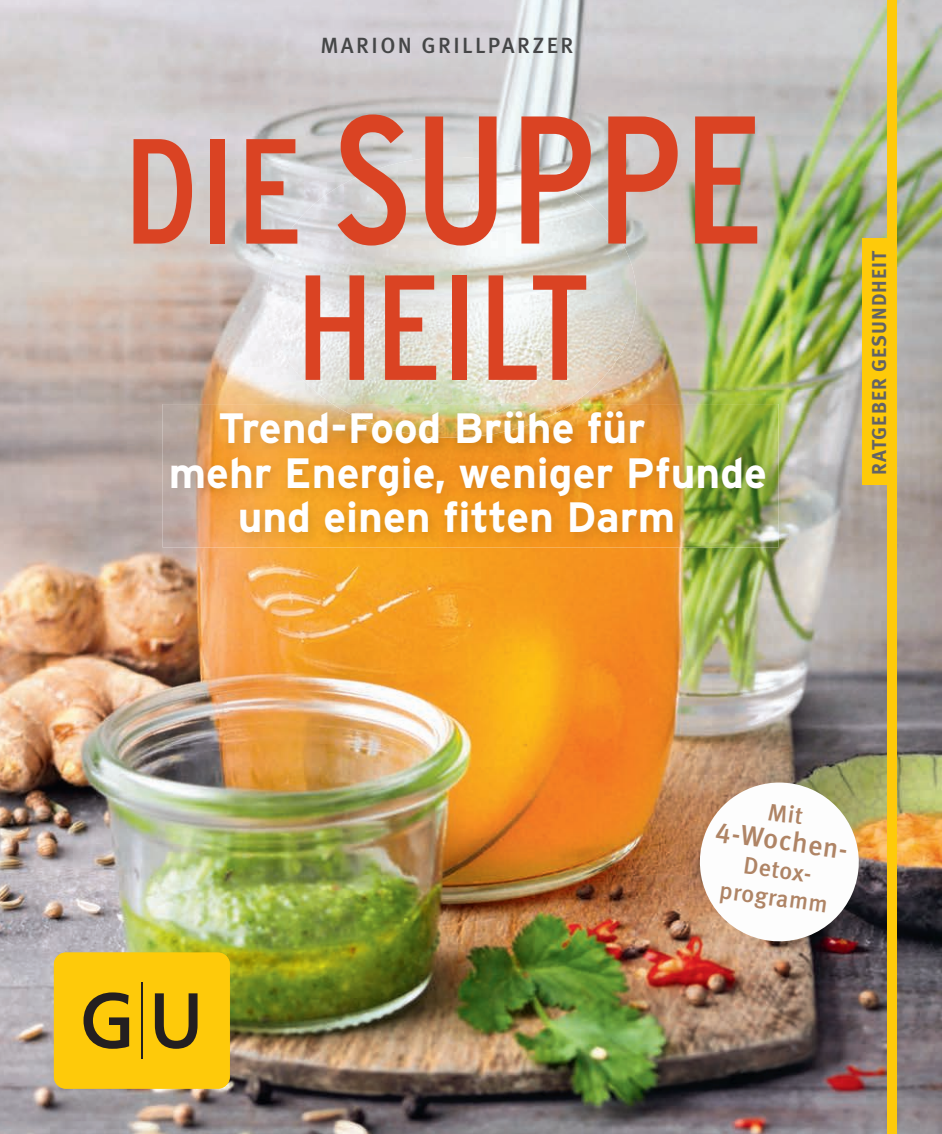
<style>
.page{position:relative;width:942px;height:1134px;background:#fff}
.page>*{position:absolute;margin:0;border:0;box-sizing:border-box;transform-origin:0 0}
.t1{font:condensed 181.6px "Interstate";color:#da4323}
.t2{font:condensed 149.2px "Interstate";color:#da4323}
.t3{font:700 42.4px "Interstate";color:#fff}
.t4{font:500 28px "Meta OT";color:#af8465}
.t5{font:500 24px/28px "Meta OT";color:#af8465;text-align:center}
.t6{font:500 22px "Meta OT";letter-spacing:.11em;color:#454647}
.t7{font:700 20px "Meta OT";letter-spacing:.05em;color:#636366}
.s1{font-size:149.2px}
</style>
<div class="page">
<img style="left:0;top:0;width:941px;height:1134px">
<img style="left:267px;top:157px;width:369px;height:247px">
<img style="left:688px;top:782px;width:181px;height:170px">
<img style="left:163px;top:404px;width:615px;height:144px">
<img style="left:332px;top:404px;width:239px;height:33px">
<div style="left:54px;top:952px;width:176px;height:137px;background:#feca0a;border-radius:12px"></div>
<svg style="left:83px;top:992px;width:46px;height:57px"></svg>
<svg style="left:155px;top:993px;width:42px;height:56px"></svg>
<hr style="left:141px;top:982px;width:2px;height:77px;background:#231f20">
<div style="left:887px;top:0;width:9px;height:1134px;background:#feca0a"></div>
<div style="left:862px;top:238px;width:34px;height:247px;background:#feca0a"></div>
<svg style="left:768px;top:803px;width:35px;height:22px"></svg>
<p class="t6" style="left:320px;top:32px;width:254px">MARION GRILLPARZER</p>
<h1 class="t1" style="left:123px;top:69px;width:641px"><span class="s1">DIE</span> SUPPE</h1>
<h2 class="t2" style="left:295px;top:237px;width:297px">HEILT</h2>
<p class="t3" style="left:218px;top:403px;width:428px">Trend-Food Brühe für</p>
<p class="t3" style="left:169px;top:447px;width:599px">mehr Energie, weniger Pfunde</p>
<p class="t3" style="left:237px;top:491px;width:439px">und einen fitten Darm</p>
<p class="t7" style="left:866px;top:475px;width:226px;rotate:-90deg">RATGEBER GESUNDHEIT</p>
<p class="t4" style="left:717px;top:814px;width:135px;rotate:8deg">4-Wochen-</p>
<p class="t5" style="left:725px;top:848px;width:111px;rotate:8deg">Detox&shy;programm</p>
</div>
